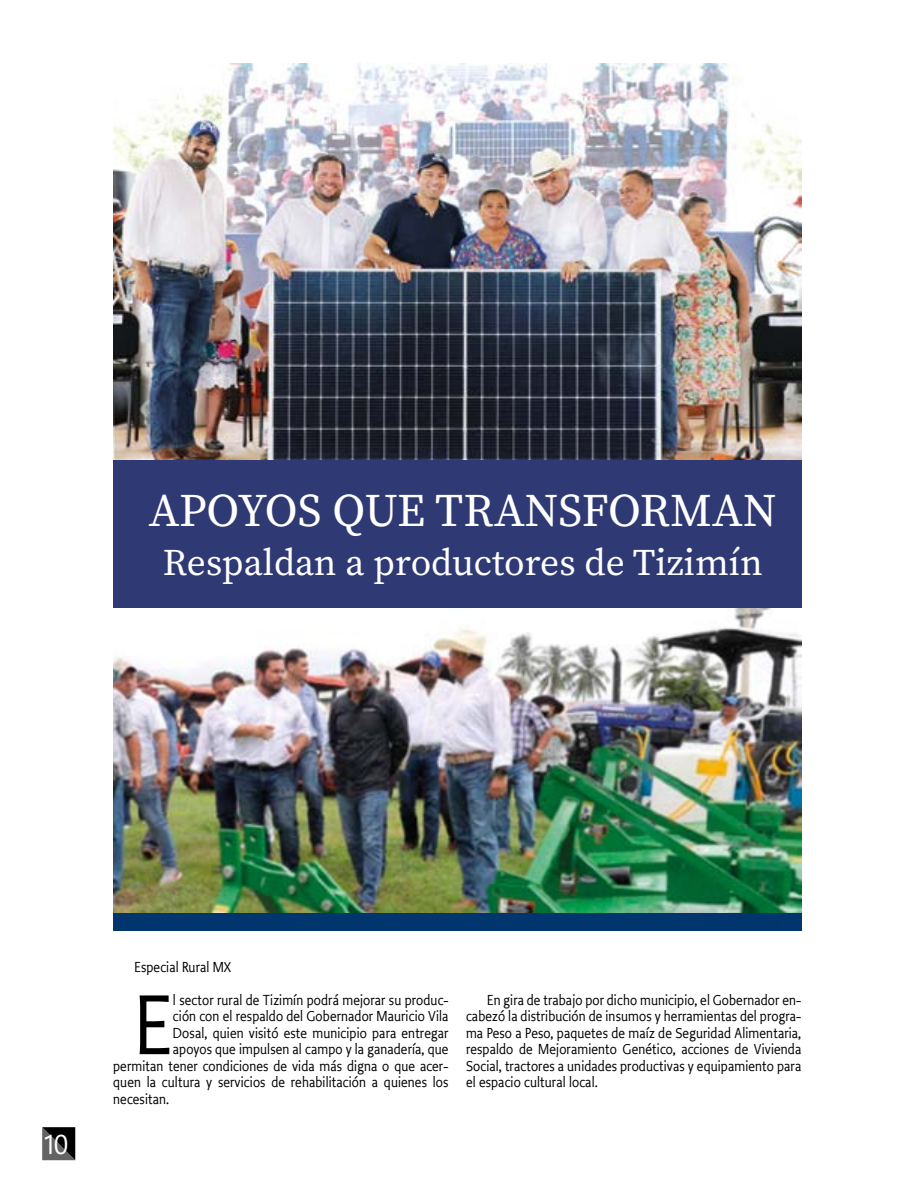
<style>
.page{position:relative;width:915px;height:1191px;background:#fff}
.page>*{position:absolute;margin:0;border:0;box-sizing:border-box;transform-origin:0 0}
.t1{font:88.05px "Productus";color:#000}
.t2{font:46.5px "Source Serif Variable";letter-spacing:-.01em;color:#fff}
.t3{font:37.5px "Source Serif Variable";color:#fff}
.t4{font:27px "Segoe UI";color:#fff}
.t5{font:15px/16.5px "Productus";letter-spacing:.01em;color:#000;text-align:justify}
</style>
<div class="page">
<div style="left:113px;top:460px;width:688px;height:148px;background:#2f3974"></div>
<img style="left:113px;top:64px;width:688px;height:396px">
<img style="left:113px;top:608px;width:688px;height:305px">
<div style="left:113px;top:913px;width:688px;height:17px;background:#01356e"></div>
<svg style="left:42px;top:1127px;width:33px;height:33px"></svg>
<h2 class="t2" style="left:149px;top:479px;width:629px">APOYOS QUE TRANSFORMAN</h2>
<h3 class="t3" style="left:163px;top:538px;width:601px">Respaldan a productores de Tizimín</h3>
<h3 class="t4" style="left:42px;top:1118px;width:28px">10</h3>
<p class="t5" style="left:134px;top:958px;width:98px">Especial Rural MX</p>
<h1 class="t1" style="left:134px;top:972px;width:39px">E</h1>
<p class="t5" style="left:173px;top:991px;width:277px">l sector rural de Tizimín podrá mejorar su produc-</p>
<p class="t5" style="left:173px;top:1008px;width:277px">ción con el respaldo del Gobernador Mauricio Vila</p>
<p class="t5" style="left:173px;top:1024px;width:277px">Dosal, quien visitó este municipio para entregar</p>
<p class="t5" style="left:173px;top:1041px;width:277px">apoyos que impulsen al campo y la ganadería, que</p>
<p class="t5" style="left:113px;top:1057px;width:336px">permitan tener condiciones de vida más digna o que acer-</p>
<p class="t5" style="left:113px;top:1074px;width:336px">quen la cultura y servicios de rehabilitación a quienes los</p>
<p class="t5" style="left:113px;top:1090px;width:57px">necesitan.</p>
<p class="t5" style="left:466px;top:991px;width:336px;text-indent:21px">En gira de trabajo por dicho municipio, el Gobernador en&shy;cabezó la distribución de insumos y herramientas del progra&shy;ma Peso a Peso, paquetes de maíz de Seguridad Alimentaria, respaldo de Mejoramiento Genético, acciones de Vivienda Social, tractores a unidades productivas y equipamiento para el espacio cultural local.</p>
</div>
